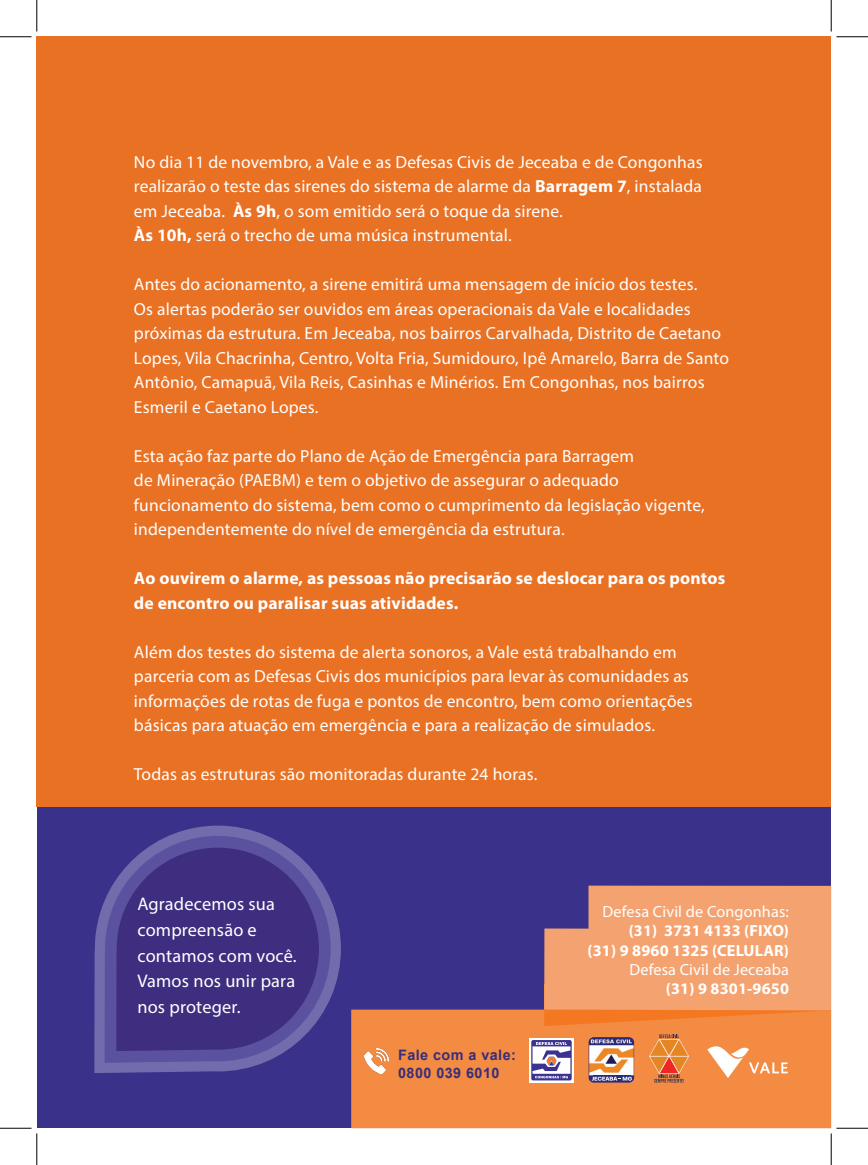
<style>
.page{position:relative;width:868px;height:1165px;background:#fff}
.page>*{position:absolute;margin:0;border:0;box-sizing:border-box;transform-origin:0 0}
.t1{font:18.2px/25.6px "Myriad Pro";letter-spacing:.01em;color:#fff}
.t2{font:17.5px/24.5px "Myriad Pro";letter-spacing:.01em;color:#fff}
.t3{font:700 17.5px/24.5px "Myriad Pro";letter-spacing:.01em;color:#fff}
.t4{font:700 16.1px "Myriad Pro";letter-spacing:.01em;color:#fff}
.t5{font:16.1px "Myriad Pro";letter-spacing:.01em;color:#fff}
.t6{font:700 14.35px "Arial";letter-spacing:.03em;color:#392d7a}
.s1{font-weight:700}
</style>
<div class="page">
<div style="left:37px;top:37px;width:793px;height:1091px;background:#3a318a"></div>
<div style="left:37px;top:37px;width:793px;height:770px;background:#e97124"></div>
<svg style="left:94px;top:825px;width:247px;height:248px"></svg>
<svg style="left:105px;top:836px;width:225px;height:227px;fill:#5a529e"></svg>
<svg style="left:116px;top:848px;width:203px;height:203px;fill:#3f2d80"></svg>
<div style="left:544px;top:886px;width:286px;height:123px;background:#f4a370"></div>
<div style="left:351px;top:1009px;width:479px;height:119px;background:#f38b43"></div>
<img style="left:364px;top:1049px;width:24px;height:24px">
<svg style="left:707px;top:1046px;width:80px;height:32px;background:#f6ac79"></svg>
<img style="left:588px;top:1037px;width:46px;height:45px">
<svg style="left:593px;top:1075px;width:37px;height:7px"></svg>
<svg style="left:591px;top:1077px;width:41px;height:4px"></svg>
<svg style="left:528px;top:1038px;width:45px;height:44px"></svg>
<svg style="left:531px;top:1040px;width:40px;height:40px"></svg>
<svg style="left:649px;top:1034px;width:39px;height:48px;background:#e08344"></svg>
<hr style="left:0;top:36px;width:32px;height:1px;background:#000">
<hr style="left:836px;top:36px;width:31px;height:1px;background:#000">
<hr style="left:0;top:1128px;width:32px;height:1px;background:#000">
<hr style="left:836px;top:1128px;width:31px;height:1px;background:#000">
<hr style="left:36px;top:0;width:1px;height:32px;background:#000">
<hr style="left:36px;top:1133px;width:1px;height:32px;background:#000">
<hr style="left:830px;top:0;width:1px;height:32px;background:#000">
<hr style="left:830px;top:1133px;width:1px;height:32px;background:#000">
<p class="t2" style="left:134px;top:149px;width:570px">No dia 11 de novembro, a Vale e as Defesas Civis de Jeceaba e de Congonhas realizarão o teste das sirenes do sistema de alarme da <span class="s1">Barragem 7</span>, instalada</p>
<p class="t2" style="left:134px;top:198px;width:430px">em Jeceaba. <span class="s1">Às 9h</span>, o som emitido será o toque da sirene.<br><span class="s1">Às 10h,</span> será o trecho de uma música instrumental.</p>
<p class="t2" style="left:134px;top:272px;width:596px">Antes do acionamento, a sirene emitirá uma mensagem de início dos testes.<br>Os alertas poderão ser ouvidos em áreas operacionais da Vale e localidades próximas da estrutura. Em Jeceaba, nos bairros Carvalhada, Distrito de Caetano Lopes, Vila Chacrinha, Centro, Volta Fria, Sumidouro, Ipê Amarelo, Barra de Santo Antônio, Camapuã, Vila Reis, Casinhas e Minérios. Em Congonhas, nos bairros Esmeril e Caetano Lopes.</p>
<p class="t2" style="left:134px;top:443px;width:572px">Esta ação faz parte do Plano de Ação de Emergência para Barragem<br>de Mineração (PAEBM) e tem o objetivo de assegurar o adequado funcionamento do sistema, bem como o cumprimento da legislação vigente, independentemente do nível de emergência da estrutura.</p>
<p class="t3" style="left:134px;top:565px;width:592px">Ao ouvirem o alarme, as pessoas não precisarão se deslocar para os pontos de encontro ou paralisar suas atividades.</p>
<p class="t2" style="left:134px;top:639px;width:560px">Além dos testes do sistema de alerta sonoros, a Vale está trabalhando em parceria com as Defesas Civis dos municípios para levar às comunidades as informações de rotas de fuga e pontos de encontro, bem como orientações básicas para atuação em emergência e para a realização de simulados.</p>
<p class="t2" style="left:134px;top:762px;width:404px">Todas as estruturas são monitoradas durante 24 horas.</p>
<p class="t1" style="left:137px;top:891px;width:139px">Agradecemos sua</p>
<p class="t1" style="left:137px;top:917px;width:121px">compreensão e</p>
<p class="t1" style="left:137px;top:942px;width:161px">contamos com você.<br>Vamos nos unir para</p>
<p class="t1" style="left:137px;top:993px;width:104px">nos proteger.</p>
<p class="t6" style="left:398px;top:1045px;width:119px">Fale com a vale:</p>
<p class="t6" style="left:398px;top:1062px;width:103px">0800 039 6010</p>
<p class="t5" style="left:602px;top:901px;width:188px">Defesa Civil de Congonhas:</p>
<p class="t4" style="left:628px;top:920px;width:162px">(31) 3731 4133 (FIXO)</p>
<p class="t4" style="left:587px;top:940px;width:203px">(31) 9 8960 1325 (CELULAR)</p>
<p class="t5" style="left:629px;top:960px;width:161px">Defesa Civil de Jeceaba</p>
<p class="t4" style="left:665px;top:978px;width:124px">(31) 9 8301-9650</p>
</div>
